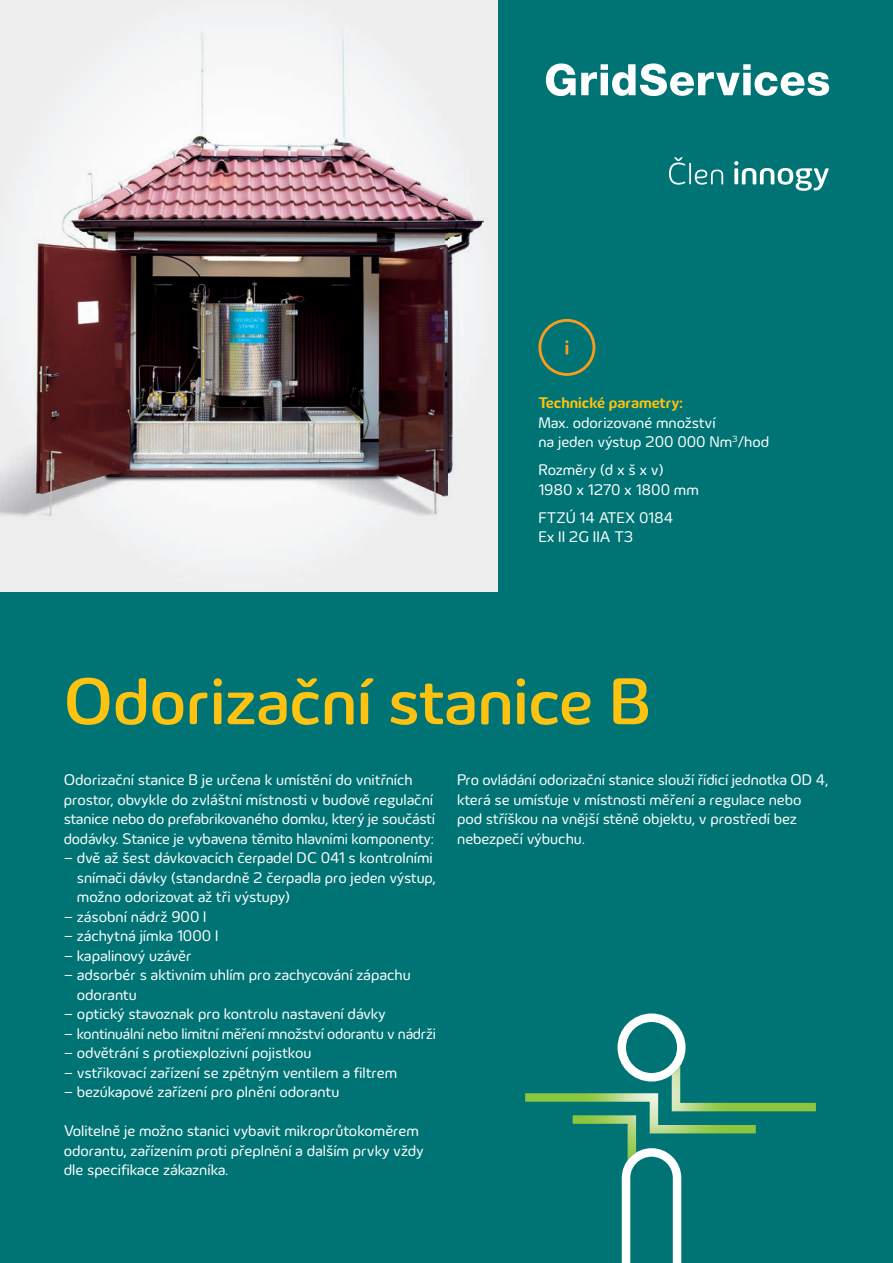
<style>
.page{position:relative;width:893px;height:1263px;background:#007475}
.page>*{position:absolute;margin:0;border:0;box-sizing:border-box;transform-origin:0 0}
.t1{font:500 67.5px "Innogy";color:#fec210}
.t2{font:15.75px/19.5px "Innogy";letter-spacing:-.005em;color:#fff}
.t3{font:700 15.75px "Innogy";color:#fec210}
</style>
<div class="page">
<svg style="left:538px;top:319px;width:57px;height:57px"></svg>
<div style="left:0;top:580px;width:497px;height:11px;background:#eeeeef"></div>
<img style="left:0;top:0;width:497px;height:580px">
<svg style="left:546px;top:63px;width:283px;height:33px"></svg>
<svg style="left:669px;top:157px;width:16px;height:28px"></svg>
<hr style="left:689px;top:163px;width:2px;height:21px;background:#fff">
<svg style="left:695px;top:170px;width:28px;height:15px"></svg>
<svg style="left:734px;top:161px;width:95px;height:30px"></svg>
<svg style="left:525px;top:1013px;width:291px;height:250px"></svg>
<p class="t3" style="left:538px;top:394px;width:146px">Technické parametry:</p>
<p class="t2" style="left:538px;top:413px;width:232px">Max. odorizované množství<br>na jeden výstup 200 000 Nm<sup>3</sup>/hod</p>
<p class="t2" style="left:538px;top:461px;width:162px">Rozměry (d x š x v)<br>1980 x 1270 x 1800 mm</p>
<p class="t2" style="left:538px;top:508px;width:136px">FTZÚ 14 ATEX 0184<br>Ex II 2G IIA T3</p>
<h1 class="t1" style="left:64px;top:662px;width:589px">Odorizační stanice B</h1>
<p class="t2" style="left:64px;top:771px;width:373px">Odorizační stanice B je určena k umístění do vnitřních prostor, obvykle do zvláštní místnosti v budově regulační stanice nebo do prefabrikovaného domku, který je součástí dodávky. Stanice je vybavena těmito hlavními komponenty:</p>
<p class="t2" style="left:77px;top:849px;width:360px;text-indent:-13px">– dvě až šest dávkovacích čerpadel DC 041 s kontrolními snímači dávky (standardně 2 čerpadla pro jeden výstup, možno odorizovat až tři výstupy)</p>
<p class="t2" style="left:64px;top:907px;width:144px">– zásobní nádrž 900 l</p>
<p class="t2" style="left:64px;top:927px;width:156px">– záchytná jímka 1000 l</p>
<p class="t2" style="left:64px;top:946px;width:129px">– kapalinový uzávěr</p>
<p class="t2" style="left:77px;top:966px;width:335px;text-indent:-13px">– adsorbér s aktivním uhlím pro zachycování zápachu odorantu</p>
<p class="t2" style="left:64px;top:1005px;width:323px">– optický stavoznak pro kontrolu nastavení dávky</p>
<p class="t2" style="left:64px;top:1024px;width:374px">– kontinuální nebo limitní měření množství odorantu v nádrži</p>
<p class="t2" style="left:64px;top:1044px;width:249px">– odvětrání s protiexplozivní pojistkou</p>
<p class="t2" style="left:64px;top:1063px;width:335px">– vstřikovací zařízení se zpětným ventilem a filtrem</p>
<p class="t2" style="left:64px;top:1083px;width:277px">– bezúkapové zařízení pro plnění odorantu</p>
<p class="t2" style="left:64px;top:1122px;width:361px">Volitelně je možno stanici vybavit mikroprůtokoměrem odorantu, zařízením proti přeplnění a dalším prvky vždy dle specifikace zákazníka.</p>
<p class="t2" style="left:457px;top:771px;width:373px">Pro ovládání odorizační stanice slouží řídicí jednotka OD 4, která se umísťuje v místnosti měření a regulace nebo pod stříškou na vnější stěně objektu, v prostředí bez nebezpečí výbuchu.</p>
</div>
